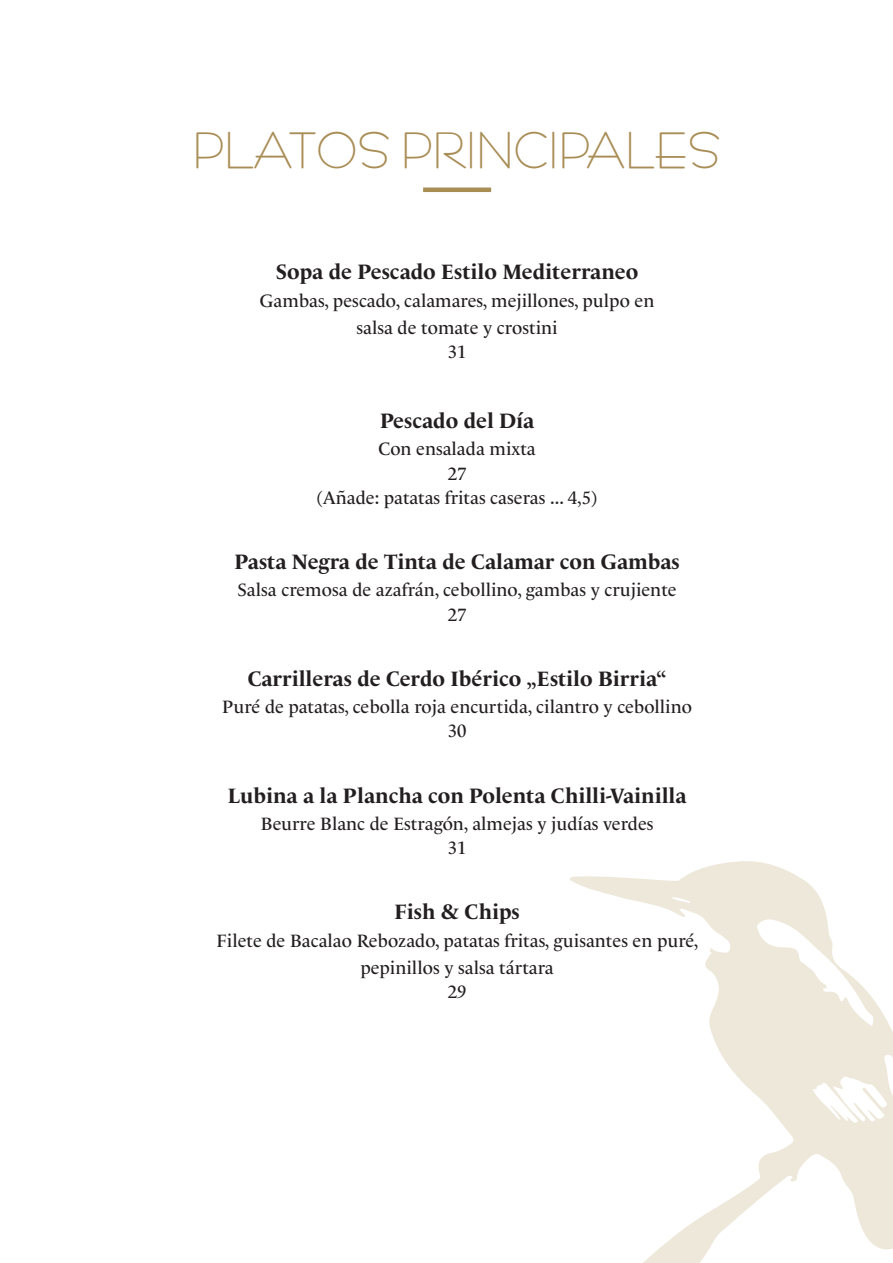
<style>
.page{position:relative;width:893px;height:1263px;background:#fff}
.page>*{position:absolute;margin:0;border:0;box-sizing:border-box;transform-origin:0 0}
.t1{font:700 40.5px "Bernardo Moda";color:#a98d56}
.t2{font:700 21.15px "Le Monde Livre Cla Std";color:#231f20}
.t3{font:18.15px/24.3px "Le Monde Livre Cla Std";color:#231f20;text-align:center}
.s1{font-size:18px}
</style>
<div class="page">
<svg style="left:570px;top:861px;width:323px;height:402px"></svg>
<hr style="left:423px;top:188px;width:68px;height:4px;background:#a98d56">
<p class="t1" style="left:193px;top:124px;width:530px">PLATOS PRINCIPALES</p>
<p class="t2" style="left:276px;top:260px;width:364px">Sopa de Pescado Estilo Mediterraneo</p>
<p class="t3" style="left:260px;top:287px;width:396px;line-height:27.3px">Gambas, pescado, calamares, mejillones, pulpo en salsa de tomate y crostini</p>
<p class="t3" style="left:448px;top:340px;width:20px">31</p>
<p class="t2" style="left:380px;top:408px;width:156px">Pescado del Día</p>
<p class="t3" style="left:317px;top:437px;width:282px">Con ensalada mixta<br>27<br>(Añade<span class="s1">:</span> patatas fritas caseras ... 4,5)</p>
<p class="t2" style="left:235px;top:549px;width:447px">Pasta Negra de Tinta de Calamar con Gambas</p>
<p class="t3" style="left:238px;top:578px;width:441px">Salsa cremosa de azafrán, cebollino, gambas y crujiente<br>27</p>
<p class="t2" style="left:248px;top:666px;width:420px">Carrilleras de Cerdo Ibérico „Estilo Birria“</p>
<p class="t3" style="left:222px;top:695px;width:471px">Puré de patatas, cebolla roja encurtida, cilantro y cebollino<br>30</p>
<p class="t2" style="left:228px;top:783px;width:460px">Lubina a la Plancha con Polenta Chilli-Vainilla</p>
<p class="t3" style="left:261px;top:811px;width:394px">Beurre Blanc de Estragón, almejas y judías verdes<br>31</p>
<p class="t2" style="left:394px;top:900px;width:127px">Fish &amp; Chips</p>
<p class="t3" style="left:217px;top:927px;width:483px;line-height:27.3px">Filete de Bacalao Rebozado, patatas fritas, guisantes en puré, pepinillos y salsa tártara</p>
<p class="t3" style="left:448px;top:980px;width:20px">29</p>
</div>
